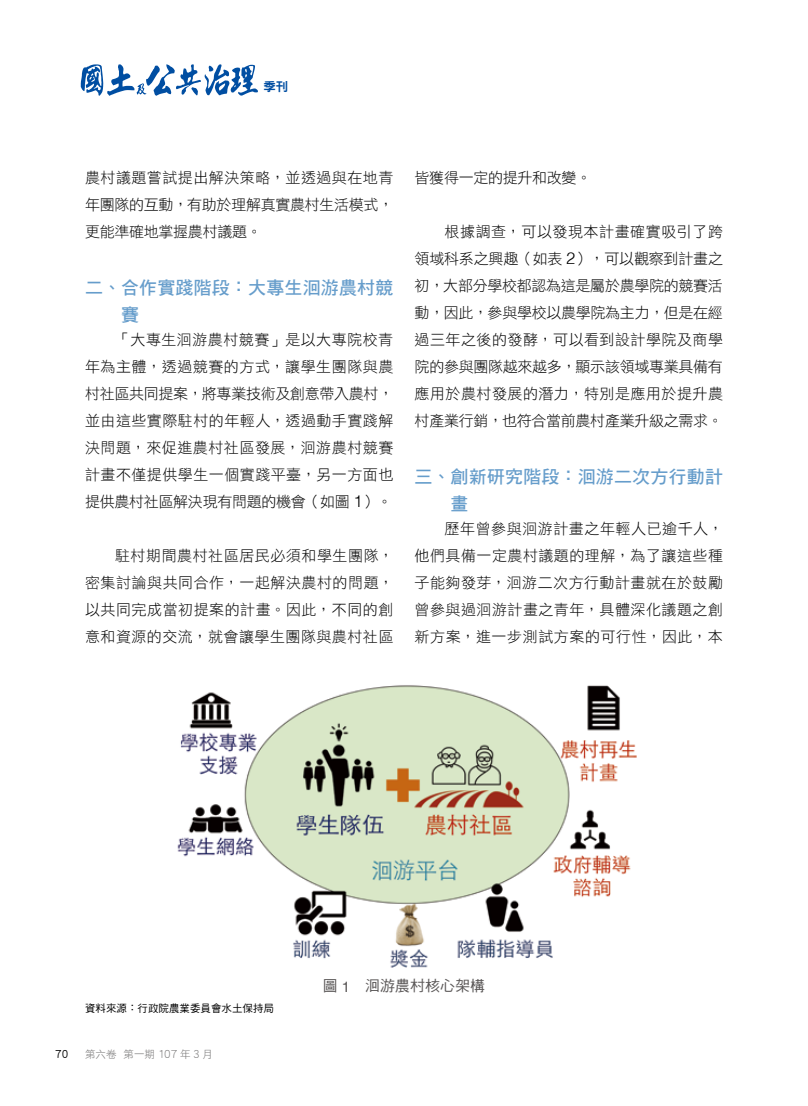
<style>
.page{position:relative;width:808px;height:1106px;background:#fff}
.page>*{position:absolute;margin:0;border:0;box-sizing:border-box;transform-origin:0 0}
.t1{font:18px/27px "DF Hei Std W7";letter-spacing:.01em;color:#669dcb}
.t2{font:15px/27px "DF Hei Std W3";letter-spacing:.03em;color:#000;text-align:justify}
.t3{font:15px "DF Hei Std W3";letter-spacing:-.02em;color:#000}
.t4{font:15px "DF Hei Std W5";color:#5a5757}
.t5{font:12.45px "DF Hei Std W9";color:#004ea2}
.t6{font:12px "DF Hei Std W5";color:#000}
.t7{font:10.5px "DF Hei Std W5";color:#000}
.t8{font:10.5px "DF Hei Std W3";color:#727171}
.s1{font-family:"Helvetica";font-weight:300;font-size:16.5px}
.s2{font-size:12px}
.s3{font-family:"Helvetica"}
</style>
<div class="page">
<img style="left:177px;top:685px;width:460px;height:283px">
<svg style="left:81px;top:64px;width:177px;height:32px"></svg>
<p class="t5" style="left:263px;top:80px;width:26px">季刊</p>
<p class="t2" style="left:85px;top:164px;width:310px">農村議題嘗試提出解決策略，並透過與在地青年團隊的互動，有助於理解真實農村生活模式，更能準確地掌握農村議題。</p>
<p class="t1" style="left:121px;top:273px;width:274px;text-indent:-36px">二、合作實踐階段：大專生洄游農村競賽</p>
<p class="t2" style="left:85px;top:326px;width:310px;text-indent:30px">「大專生洄游農村競賽」是以大專院校青年為主體，透過競賽的方式，讓學生團隊與農村社區共同提案，將專業技術及創意帶入農村，並由這些實際駐村的年輕人，透過動手實踐解決問題，來促進農村社區發展，洄游農村競賽計畫不僅提供學生一個實踐平臺，另一方面也提供農村社區解決現有問題的機會（如圖 <span class="s1">1</span>）。</p>
<p class="t2" style="left:85px;top:542px;width:310px;text-indent:30px">駐村期間農村社區居民必須和學生團隊，密集討論與共同合作，一起解決農村的問題，以共同完成當初提案的計畫。因此，不同的創意和資源的交流，就會讓學生團隊與農村社區</p>
<p class="t3" style="left:415px;top:169px;width:178px">皆獲得一定的提升和改變。</p>
<p class="t2" style="left:415px;top:218px;width:310px;text-indent:30px">根據調查，可以發現本計畫確實吸引了跨領域科系之興趣（如表 <span class="s1">2</span>），可以觀察到計畫之初，大部分學校都認為這是屬於農學院的競賽活動，因此，參與學校以農學院為主力，但是在經過三年之後的發酵，可以看到設計學院及商學院的參與團隊越來越多，顯示該領域專業具備有應用於農村發展的潛力，特別是應用於提升農村產業行銷，也符合當前農村產業升級之需求。</p>
<p class="t1" style="left:451px;top:462px;width:274px;text-indent:-36px">三、創新研究階段：洄游二次方行動計畫</p>
<p class="t2" style="left:415px;top:515px;width:310px;text-indent:30px">歷年曾參與洄游計畫之年輕人已逾千人，他們具備一定農村議題的理解，為了讓這些種子能夠發芽，洄游二次方行動計畫就在於鼓勵曾參與過洄游計畫之青年，具體深化議題之創新方案，進一步測試方案的可行性，因此，本</p>
<p class="t7" style="left:85px;top:1002px;width:190px">資料來源：行政院農業委員會水土保持局</p>
<p class="t6" style="left:55px;top:1047px;width:15px">70</p>
<p class="t8" style="left:85px;top:1048px;width:129px">第六卷 第一期 <span class="s2">107</span> 年 <span class="s2">3</span> 月</p>
<p class="t4" style="left:323px;top:977px;width:164px">圖 <span class="s3">1</span>　洄游農村核心架構</p>
</div>
